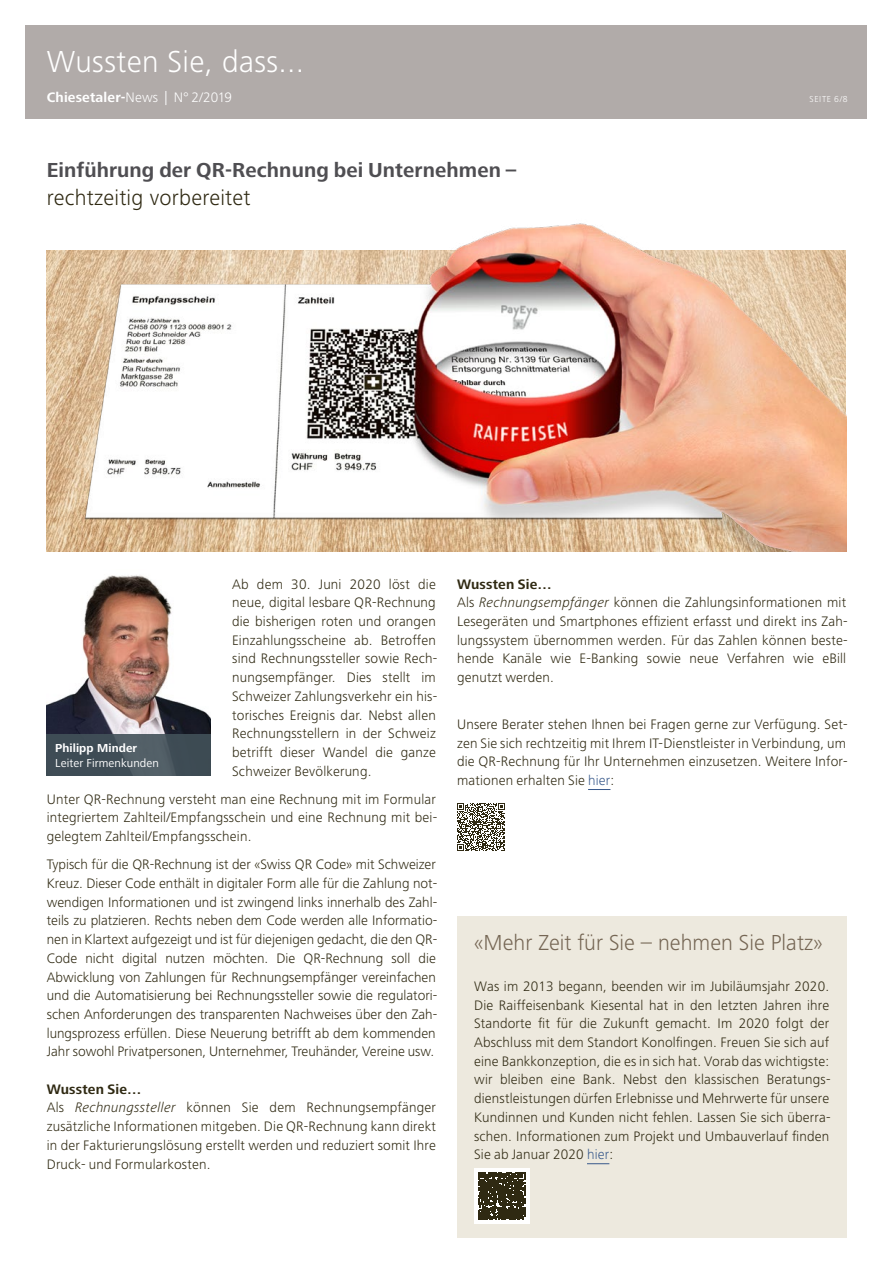
<style>
.page{position:relative;width:893px;height:1263px;background:#fff}
.page>*{position:absolute;margin:0;border:0;box-sizing:border-box;transform-origin:0 0}
.t1{font:300 31.5px "Frutiger Next LT";letter-spacing:.01em;color:#fff}
.t2{font:300 22.5px "Frutiger Next LT";color:#756654}
.t3{font:300 22.5px "Frutiger Next LT";letter-spacing:.01em;color:#2f2912}
.t4{font:700 21px "Frutiger Next LT";letter-spacing:.005em;color:#4f4e52}
.t5{font:300 14.25px/18.8px "Frutiger Next LT";letter-spacing:.01em;color:#2f2912;text-align:justify}
.t6{font:300 14.25px "Frutiger Next LT";letter-spacing:.01em;color:#fff}
.t7{font:12px "Frutiger Next LT";letter-spacing:.005em;color:#fff}
.t8{font:700 12px "Frutiger Next LT";letter-spacing:.005em;color:#fff}
.t9{font:300 9px "Frutiger Next LT";letter-spacing:.07em;color:#fff}
.s1{font-weight:700}
.s2{font-style:italic}
.s3{color:#38598b}
</style>
<div class="page">
<div style="left:26px;top:26px;width:841px;height:93px;background:#b1aba9"></div>
<div style="left:457px;top:916px;width:389px;height:321px;background:#ede9de"></div>
<svg style="left:588px;top:789px;width:22px;height:1px"></svg>
<svg style="left:457px;top:803px;width:48px;height:47px"></svg>
<svg style="left:587px;top:1163px;width:22px;height:1px"></svg>
<img style="left:47px;top:575px;width:164px;height:159px">
<svg style="left:47px;top:734px;width:164px;height:42px;background:#43515a"></svg>
<svg style="left:474px;top:1168px;width:55px;height:56px"></svg>
<svg style="left:478px;top:1173px;width:47px;height:46px;background:#413c27"></svg>
<img style="left:54px;top:223px;width:792px;height:328px">
<h1 class="t1" style="left:47px;top:44px;width:259px">Wussten Sie, dass...</h1>
<p class="t6" style="left:47px;top:90px;width:187px"><span class="s1">Chiesetaler-</span>News | N° 2/2019</p>
<p class="t9" style="left:810px;top:94px;width:39px">SEITE 6/8</p>
<h3 class="t4" style="left:47px;top:158px;width:471px">Einführung der QR-Rechnung bei Unternehmen –</h3>
<h2 class="t3" style="left:47px;top:185px;width:205px">rechtzeitig vorbereitet</h2>
<p class="t5" style="left:232px;top:574px;width:207px">Ab dem 30. Juni 2020 löst die neue, digital lesbare QR-Rechnung die bisherigen roten und orangen Einzahlungsscheine ab. Betroffen sind Rechnungssteller sowie Rech&shy;nungsempfänger. Dies stellt im Schweizer Zahlungsverkehr ein his&shy;torisches Ereignis dar. Nebst allen Rechnungsstellern in der Schweiz betrifft dieser Wandel die ganze Schweizer Bevölkerung.</p>
<p class="t5" style="left:47px;top:790px;width:392px">Unter QR-Rechnung versteht man eine Rechnung mit im Formular integriertem Zahlteil/Empfangsschein und eine Rechnung mit bei&shy;gelegtem Zahlteil/Empfangsschein.</p>
<p class="t5" style="left:47px;top:855px;width:392px">Typisch für die QR-Rechnung ist der «Swiss QR Code» mit Schweizer Kreuz. Dieser Code enthält in digitaler Form alle für die Zahlung not&shy;wendigen Informationen und ist zwingend links innerhalb des Zahl&shy;teils zu platzieren. Rechts neben dem Code werden alle Informatio&shy;nen in Klartext aufgezeigt und ist für diejenigen gedacht, die den QR-Code nicht digital nutzen möchten. Die QR-Rechnung soll die Abwicklung von Zahlungen für Rechnungsempfänger vereinfachen und die Automatisierung bei Rechnungssteller sowie die regulatori&shy;schen Anforderungen des transparenten Nachweises über den Zah&shy;lungsprozess erfüllen. Diese Neuerung betrifft ab dem kommenden Jahr sowohl Privatpersonen, Unternehmer, Treuhänder, Vereine usw.</p>
<p class="t5" style="left:47px;top:1080px;width:391px;text-align:left"><span class="s1">Wussten Sie…<br></span>Als <span class="s2">Rechnungssteller</span> können Sie dem Rechnungsempfänger zusätzliche Informationen mitgeben. Die QR-Rechnung kann direkt in der Fakturierungslösung erstellt werden und reduziert somit Ihre Druck- und Formularkosten.</p>
<p class="t8" style="left:55px;top:741px;width:83px">Philipp Minder</p>
<p class="t7" style="left:55px;top:756px;width:105px">Leiter Firmenkunden</p>
<p class="t5" style="left:457px;top:574px;width:392px;text-align:left"><span class="s1">Wussten Sie…<br></span>Als <span class="s2">Rechnungsempfänger</span> können die Zahlungsinformationen mit Lesegeräten und Smartphones effizient erfasst und direkt ins Zah&shy;lungssystem übernommen werden. Für das Zahlen können beste&shy;hende Kanäle wie E-Banking sowie neue Verfahren wie eBill genutzt werden.</p>
<p class="t5" style="left:457px;top:715px;width:392px">Unsere Berater stehen Ihnen bei Fragen gerne zur Verfügung. Set&shy;zen Sie sich rechtzeitig mit Ihrem IT-Dienstleister in Verbindung, um die QR-Rechnung für Ihr Unternehmen einzusetzen. Weitere Infor&shy;mationen erhalten Sie <span class="s3">hier</span>:</p>
<h2 class="t2" style="left:474px;top:930px;width:350px">«Mehr Zeit für Sie – nehmen Sie Platz»</h2>
<p class="t5" style="left:474px;top:977px;width:358px">Was im 2013 begann, beenden wir im Jubiläumsjahr 2020.<br>Die Raiffeisenbank Kiesental hat in den letzten Jahren ihre Standorte fit für die Zukunft gemacht. Im 2020 folgt der Abschluss mit dem Standort Konolfingen. Freuen Sie sich auf eine Bankkonzeption, die es in sich hat. Vorab das wichtigste: wir bleiben eine Bank. Nebst den klassischen Beratungs&shy;dienstleistungen dürfen Erlebnisse und Mehrwerte für unsere Kundinnen und Kunden nicht fehlen. Lassen Sie sich überra&shy;schen. Informationen zum Projekt und Umbauverlauf finden Sie ab Januar 2020 <span class="s3">hier</span>:</p>
</div>
